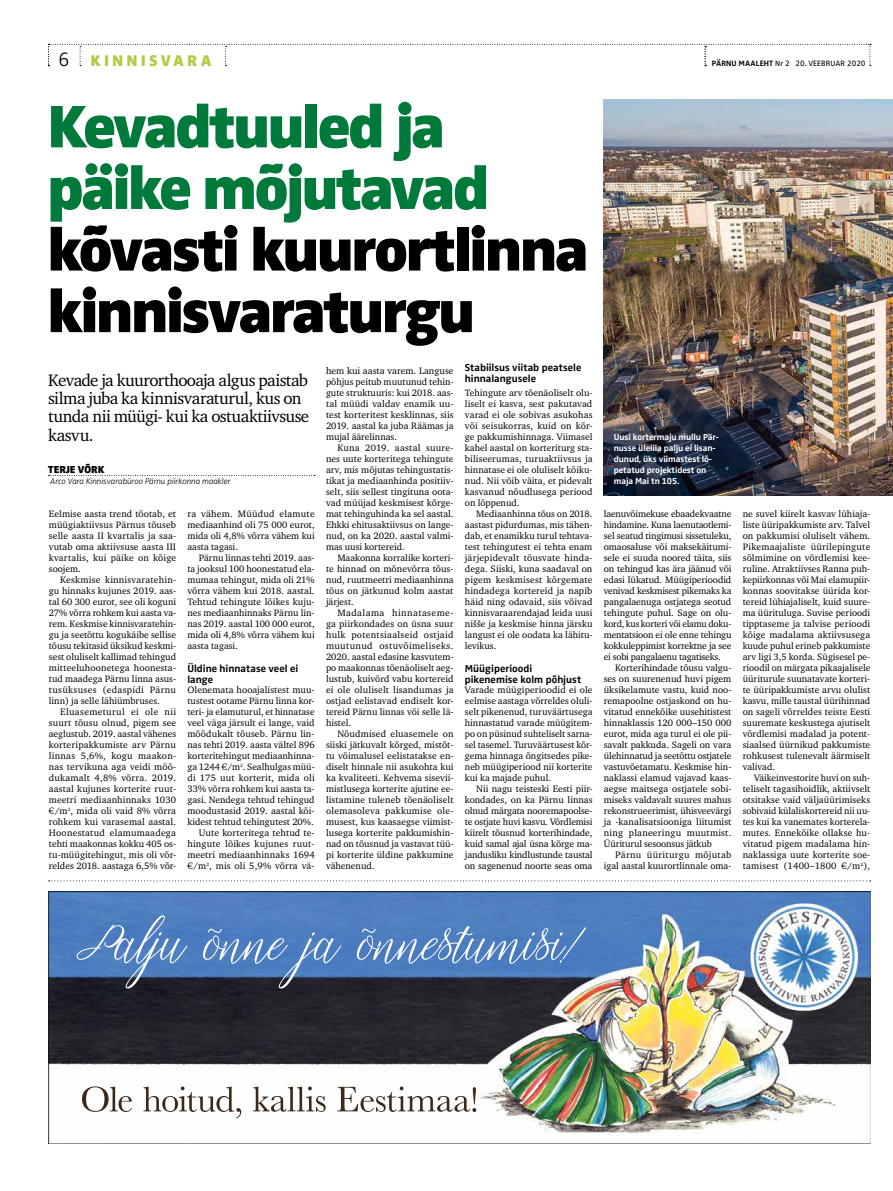
<style>
.page{position:relative;width:893px;height:1191px;background:#fff}
.page>*{position:absolute;margin:0;border:0;box-sizing:border-box;transform-origin:0 0}
.t1{font:900 62px/61.6px "Zwo Pro";letter-spacing:-.05em;color:#000}
.t2{font:900 62px/61.6px "Zwo Pro";letter-spacing:-.05em;color:#007a3a}
.t3{font:17px/18.4px "Charter ITC";letter-spacing:-.025em;color:#000}
.t4{font:900 16px "Zwo Pro";letter-spacing:.19em;color:#b2cd43}
.t5{font:700 10.5px/11px "Zwo Pro";color:#000}
.t6{font:900 10.5px "Zwo Pro";color:#000}
.t7{font:9.5px/11px "Charter ITC";color:#000;text-align:justify}
.t8{font:700 9px/11px "Zwo Pro";letter-spacing:-.01em;color:#fff}
.t9{font:italic 300 8.5px "Zwo Pro";letter-spacing:-.01em;color:#000}
.t10{font:8px "Zwo Pro";letter-spacing:.005em;color:#000}
.s1{font-weight:300;font-size:20px;color:#000}
.s2{font-weight:700}
</style>
<div class="page">
<svg style="left:48px;top:44px;width:823px;height:22px"></svg>
<svg style="left:49px;top:475px;width:266px;height:1px"></svg>
<svg style="left:49px;top:880px;width:822px;height:1px"></svg>
<img style="left:604px;top:99px;width:289px;height:397px">
<img style="left:48px;top:891px;width:822px;height:252px">
<h3 class="t4" style="left:58px;top:51px;width:155px"><span class="s1">6</span> KINNISVARA</h3>
<p class="t10" style="left:712px;top:59px;width:155px"><span class="s2">PÄRNU MAALEHT</span> Nr 2 20. VEEBRUAR 2020</p>
<h1 class="t2" style="left:47px;top:96px;width:444px">Kevadtuuled ja päike mõjutavad</h1>
<h1 class="t1" style="left:47px;top:220px;width:543px">kõvasti kuurortlinna kinnisvaraturgu</h1>
<h2 class="t3" style="left:48px;top:370px;width:263px">Kevade ja kuurorthooaja algus paistab silma juba ka kinnisvaraturul, kus on tunda nii müügi- kui ka ostuaktiivsuse kasvu.</h2>
<p class="t6" style="left:48px;top:463px;width:58px">TERJE VÕRK</p>
<p class="t9" style="left:50px;top:476px;width:182px">Arco Vara Kinnisvarabüroo Pärnu piirkonna maakler</p>
<p class="t7" style="left:49px;top:508px;width:129px">Eelmise aasta trend tõotab, et müügiaktiivsus Pärnus tõuseb selle aasta II kvartalis ja saa&shy;vutab oma aktiivsuse aasta III kvartalis, kui päike on kõige soojem.</p>
<p class="t7" style="left:49px;top:574px;width:129px;text-indent:11px">Keskmise kinnisvaratehin&shy;gu hinnaks kujunes 2019. aas&shy;tal 60 300 eurot, see oli koguni 27% võrra rohkem kui aasta va&shy;rem. Keskmise kinnisvaratehin&shy;gu ja seetõttu kogukäibe sellise tõusu tekitasid üksikud keskmi&shy;sest oluliselt kallimad tehingud mitteeluhoonetega hoonesta&shy;tud maadega Pärnu linna asus&shy;tusüksuses (edaspidi Pärnu linn) ja selle lähiümbruses.</p>
<p class="t7" style="left:49px;top:706px;width:129px;text-indent:11px">Eluasemeturul ei ole nii suurt tõusu olnud, pigem see aeglustub. 2019. aastal vähenes korteripakkumiste arv Pärnu linnas 5,6%, kogu maakon&shy;nas tervikuna aga veidi mõõ&shy;dukamalt 4,8% võrra. 2019. aastal kujunes korterite ruut&shy;meetri mediaanhinnaks 1030 €/m<sup>2</sup>, mida oli vaid 8% võrra rohkem kui varasemal aastal.<br>Hoonestatud elamumaadega tehti maakonnas kokku 405 os&shy;tu-müügitehingut, mis oli võr&shy;reldes 2018. aastaga 6,5% võr-</p>
<p class="t7" style="left:187px;top:508px;width:129px">ra vähem. Müüdud elamute mediaanhind oli 75 000 eurot, mida oli 4,8% võrra vähem kui aasta tagasi.</p>
<p class="t7" style="left:187px;top:552px;width:129px;text-indent:11px">Pärnu linnas tehti 2019. aas&shy;ta jooksul 100 hoonestatud ela&shy;mumaa tehingut, mida oli 21% võrra vähem kui 2018. aastal.<br>Tehtud tehingute lõikes kuju&shy;nes mediaanhinnaks Pärnu lin&shy;nas 2019. aastal 100 000 eurot, mida oli 4,8% võrra vähem kui aasta tagasi.</p>
<p class="t5" style="left:187px;top:662px;width:112px">Üldine hinnatase veel ei lange</p>
<p class="t7" style="left:187px;top:684px;width:129px;text-align:right">Olenemata hooajalistest muu&shy;tustest ootame Pärnu linna kor&shy;teri- ja elamuturul, et hinnatase veel väga järsult ei lange, vaid mõõdukalt tõuseb. Pärnu lin&shy;nas tehti 2019. aasta vältel 896 korteritehingut mediaanhinna&shy;ga 1244 €/m<sup>2</sup>. Sealhulgas müü&shy;di 175 uut korterit, mida oli<br>33% võrra rohkem kui aasta ta&shy;gasi. Nendega tehtud tehingud moodustasid 2019. aastal kõi&shy;kidest tehtud tehingutest 20%.<br>Uute korteritega tehtud te&shy;hingute lõikes kujunes ruut&shy;meetri mediaanhinnaks 1694 €/m<sup>2</sup>, mis oli 5,9% võrra vä-</p>
<p class="t7" style="left:326px;top:365px;width:129px">hem kui aasta varem. Languse põhjus peitub muutunud tehin&shy;gute struktuuris: kui 2018. aas&shy;tal müüdi valdav enamik uu&shy;test korteritest kesklinnas, siis 2019. aastal ka juba Räämas ja mujal äärelinnas.</p>
<p class="t7" style="left:326px;top:442px;width:129px;text-indent:11px">Kuna 2019. aastal suure&shy;nes uute korteritega tehingute arv, mis mõjutas tehingustatis&shy;tikat ja mediaanhinda positiiv&shy;selt, siis sellest tingituna oota&shy;vad müüjad keskmisest kõrge&shy;mat tehinguhinda ka sel aastal.<br>Ehkki ehitusaktiivsus on lange&shy;nud, on ka 2020. aastal valmi&shy;mas uusi kortereid.</p>
<p class="t7" style="left:326px;top:552px;width:129px;text-indent:11px">Maakonna korralike korteri&shy;te hinnad on mõnevõrra tõus&shy;nud, ruutmeetri mediaanhinna tõus on jätkunud kolm aastat järjest.</p>
<p class="t7" style="left:326px;top:607px;width:129px;text-indent:11px">Madalama hinnataseme&shy;ga piirkondades on üsna suur hulk potentsiaalseid ostjaid muutunud ostuvõimeliseks.<br>2020. aastal edasine kasvutem&shy;po maakonnas tõenäoliselt aeg&shy;lustub, kuivõrd vabu kortereid ei ole oluliselt lisandumas ja ostjad eelistavad endiselt kor&shy;tereid Pärnu linnas või selle lä&shy;histel.</p>
<p class="t7" style="left:326px;top:728px;width:129px;text-indent:11px">Nõudmised eluasemele on siiski jätkuvalt kõrged, mistõt&shy;tu võimalusel eelistatakse en&shy;diselt hinnale nii asukohta kui ka kvaliteeti. Kehvema sisevii&shy;mistlusega korterite ajutine ee&shy;listamine tuleneb tõenäoliselt olemasoleva pakkumise ole&shy;musest, kus kaasaegse viimist&shy;lusega korterite pakkumishin&shy;nad on tõusnud ja vastavat tüü&shy;pi korterite üldine pakkumine vähenenud.</p>
<p class="t5" style="left:465px;top:361px;width:118px">Stabiilsus viitab peatsele hinnalangusele</p>
<p class="t7" style="left:465px;top:387px;width:129px">Tehingute arv tõenäoliselt olu&shy;liselt ei kasva, sest pakutavad varad ei ole sobivas asukohas või seisukorras, kuid on kõr&shy;ge pakkumishinnaga. Viimasel kahel aastal on korteriturg sta&shy;biliseerumas, turuaktiivsus ja hinnatase ei ole oluliselt kõiku&shy;nud. Nii võib väita, et pidevalt kasvanud nõudlusega periood on lõppenud.</p>
<p class="t7" style="left:465px;top:508px;width:129px;text-indent:11px">Mediaanhinna tõus on 2018. aastast pidurdumas, mis tähen&shy;dab, et enamikku turul tehtava&shy;test tehingutest ei tehta enam järjepidevalt tõusvate hinda&shy;dega. Siiski, kuna saadaval on pigem keskmisest kõrgemate hindadega kortereid ja napib häid ning odavaid, siis võivad kinnisvaraarendajad leida uusi nišše ja keskmise hinna järsku langust ei ole oodata ka lähitu&shy;levikus.</p>
<p class="t5" style="left:465px;top:662px;width:118px">Müügiperioodi pikenemise kolm põhjust</p>
<p class="t7" style="left:465px;top:684px;width:129px">Varade müügiperioodid ei ole eelmise aastaga võrreldes oluli&shy;selt pikenenud, turuväärtusega hinnastatud varade müügitem&shy;po on püsinud suhteliselt sarna&shy;sel tasemel. Turuväärtusest kõr&shy;gema hinnaga õngitsedes pike&shy;neb müügiperiood nii korterite kui ka majade puhul.</p>
<p class="t7" style="left:465px;top:783px;width:129px;text-indent:11px">Nii nagu teisteski Eesti piir&shy;kondades, on ka Pärnu linnas olnud märgata nooremapoolse&shy;te ostjate huvi kasvu. Võrdlemisi kiirelt tõusnud korterihindade, kuid samal ajal üsna kõrge ma&shy;jandusliku kindlustunde taustal on sagenenud noorte seas oma</p>
<p class="t8" style="left:614px;top:431px;width:107px">Uusi kortermaju mullu Pär&shy;nusse üleliia palju ei lisan&shy;dunud, üks viimastest lõ&shy;petatud projektidest on maja Mai tn 105.</p>
<p class="t7" style="left:604px;top:508px;width:129px">laenuvõimekuse ebaadekvaatne hindamine. Kuna laenutaotlemi&shy;sel seatud tingimusi sissetuleku, omaosaluse või maksekäitumi&shy;sele ei suuda noored täita, siis on tehingud kas ära jäänud või edasi lükatud. Müügiperioodid venivad keskmisest pikemaks ka pangalaenuga ostjatega seotud tehingute puhul. Sage on olu&shy;kord, kus korteri või elamu doku&shy;mentatsioon ei ole enne tehingu kokkuleppimist korrektne ja see ei sobi pangalaenu tagatiseks.</p>
<p class="t7" style="left:604px;top:662px;width:129px;text-indent:11px">Korterihindade tõusu valgu&shy;ses on suurenenud huvi pigem üksikelamute vastu, kuid noo&shy;remapoolne ostjaskond on hu&shy;vitatud ennekõike uusehitistest hinnaklassis 120 000–150 000 eurot, mida aga turul ei ole pii&shy;savalt pakkuda. Sageli on vara ülehinnatud ja seetõttu ostjatele vastuvõetamatu. Keskmise hin&shy;naklassi elamud vajavad kaas&shy;aegse maitsega ostjatele sobi&shy;miseks valdavalt suures mahus rekonstrueerimist, ühisveevärgi ja -kanalisatsiooniga liitumist ning planeeringu muutmist.<br>Üüriturul sesoonsus jätkub</p>
<p class="t7" style="left:604px;top:849px;width:129px;text-align:right">Pärnu üüriturgu mõjutab igal aastal kuurortlinnale oma-</p>
<p class="t7" style="left:743px;top:508px;width:129px">ne suvel kiirelt kasvav lühiaja&shy;liste üüripakkumiste arv. Talvel on pakkumisi oluliselt vähem.<br>Pikemaajaliste üürilepingute sõlmimine on võrdlemisi kee&shy;ruline. Atraktiivses Ranna puh&shy;kepiirkonnas või Mai elamupiir&shy;konnas soovitakse üürida kor&shy;tereid lühiajaliselt, kuid suure&shy;ma üürituluga. Suvise perioodi tipptaseme ja talvise perioodi kõige madalama aktiivsusega kuude puhul erineb pakkumiste arv ligi 3,5 korda. Sügisesel pe&shy;rioodil on märgata pikaajalisele üüriturule suunatavate korteri&shy;te üüripakkumiste arvu olulist kasvu, mille taustal üürihinnad on sageli võrreldes teiste Eesti suuremate keskustega ajutiselt võrdlemisi madalad ja potent&shy;siaalsed üürnikud pakkumiste rohkusest tulenevalt äärmiselt valivad.</p>
<p class="t7" style="left:743px;top:772px;width:129px;text-indent:11px">Väikeinvestorite huvi on suh&shy;teliselt tagasihoidlik, aktiivselt otsitakse vaid väljaüürimiseks sobivaid külaliskortereid nii uu&shy;tes kui ka vanemates korterela&shy;mutes. Ennekõike ollakse hu&shy;vitatud pigem madalama hin&shy;naklassiga uute korterite soe&shy;tamisest (1400–1800 €/m<sup>2</sup>),</p>
</div>
